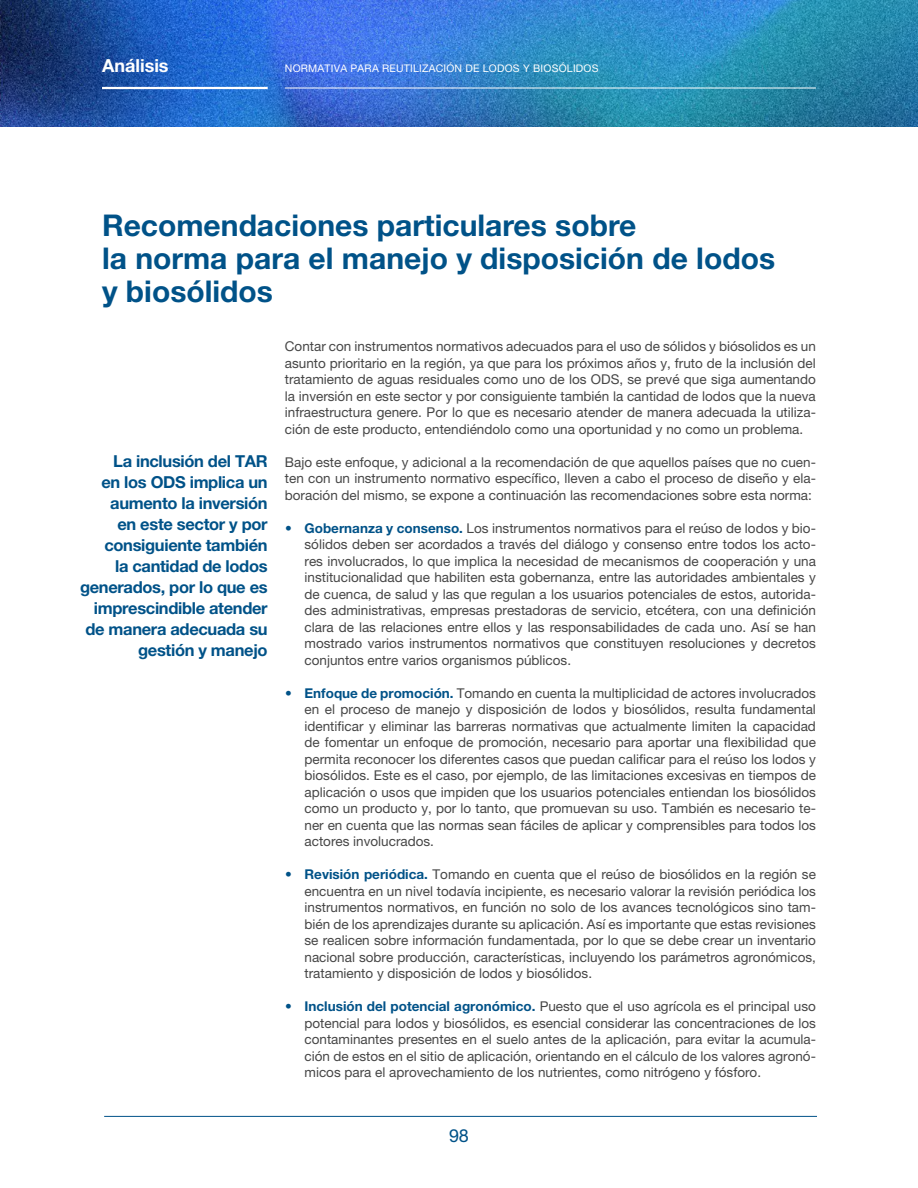
<style>
.page{position:relative;width:918px;height:1188px;background:#fff}
.page>*{position:absolute;margin:0;border:0;box-sizing:border-box;transform-origin:0 0}
.titulo{font:700 30px/33px "Helvetica Neue LT Std";color:#005288}
.t1{font:700 18px "Helvetica Neue LT Pro";color:#fff}
.t2{font:18px "Helvetica Neue LT Pro";color:#005288}
.destacado{font:700 16.5px/21px "Helvetica Neue LT Pro";letter-spacing:-.02em;color:#005288;text-align:right}
.punteo{font:13.5px/16.5px "Helvetica Neue LT Pro";color:#464646;text-align:justify}
.t3{font:10.5px "Helvetica Neue LT Pro";letter-spacing:.02em;color:#fff}
.s1{font-weight:700;color:#005288}
</style>
<div class="page">
<img style="left:0;top:0;width:918px;height:126px">
<hr style="left:285px;top:88px;width:531px;height:1px;background:#fff">
<hr style="left:102px;top:87px;width:166px;height:2px;background:#fff">
<hr style="left:104px;top:1116px;width:713px;height:1px;background:#005288">
<h2 class="t1" style="left:102px;top:55px;width:68px">Análisis</h2>
<p class="t3" style="left:285px;top:62px;width:315px">NORMATIVA PARA REUTILIZACIÓN DE LODOS Y BIOSÓLIDOS</p>
<p class="titulo" style="left:102px;top:208px;width:675px">Recomendaciones particulares sobre<br>la norma para el manejo y disposición de lodos y biosólidos</p>
<p class="punteo" style="left:285px;top:338px;width:533px">Contar con instrumentos normativos adecuados para el uso de sólidos y biósolidos es un asunto prioritario en la región, ya que para los próximos años y, fruto de la inclusión del tratamiento de aguas residuales como uno de los ODS, se prevé que siga aumentando la inversión en este sector y por consiguiente también la cantidad de lodos que la nueva infraestructura genere. Por lo que es necesario atender de manera adecuada la utiliza&shy;ción de este producto, entendiéndolo como una oportunidad y no como un problema.</p>
<p class="punteo" style="left:285px;top:453px;width:533px">Bajo este enfoque, y adicional a la recomendación de que aquellos países que no cuen&shy;ten con un instrumento normativo específico, lleven a cabo el proceso de diseño y ela&shy;boración del mismo, se expone a continuación las recomendaciones sobre esta norma:</p>
<p class="punteo" style="left:305px;top:519px;width:513px;text-indent:-20px"><span class="s1">• Gobernanza y consenso.</span> Los instrumentos normativos para el reúso de lodos y bio&shy;sólidos deben ser acordados a través del diálogo y consenso entre todos los acto&shy;res involucrados, lo que implica la necesidad de mecanismos de cooperación y una institucionalidad que habiliten esta gobernanza, entre las autoridades ambientales y de cuenca, de salud y las que regulan a los usuarios potenciales de estos, autorida&shy;des administrativas, empresas prestadoras de servicio, etcétera, con una definición clara de las relaciones entre ellos y las responsabilidades de cada uno. Así se han mostrado varios instrumentos normativos que constituyen resoluciones y decretos conjuntos entre varios organismos públicos.</p>
<p class="punteo" style="left:305px;top:684px;width:513px;text-indent:-20px"><span class="s1">• Enfoque de promoción.</span> Tomando en cuenta la multiplicidad de actores involucrados en el proceso de manejo y disposición de lodos y biosólidos, resulta fundamental identificar y eliminar las barreras normativas que actualmente limiten la capacidad de fomentar un enfoque de promoción, necesario para aportar una flexibilidad que permita reconocer los diferentes casos que puedan calificar para el reúso los lodos y biosólidos. Este es el caso, por ejemplo, de las limitaciones excesivas en tiempos de aplicación o usos que impiden que los usuarios potenciales entiendan los biosólidos como un producto y, por lo tanto, que promuevan su uso. También es necesario te&shy;ner en cuenta que las normas sean fáciles de aplicar y comprensibles para todos los actores involucrados.</p>
<p class="punteo" style="left:305px;top:866px;width:513px;text-indent:-20px"><span class="s1">• Revisión periódica.</span> Tomando en cuenta que el reúso de biosólidos en la región se encuentra en un nivel todavía incipiente, es necesario valorar la revisión periódica los instrumentos normativos, en función no solo de los avances tecnológicos sino tam&shy;bién de los aprendizajes durante su aplicación. Así es importante que estas revisiones se realicen sobre información fundamentada, por lo que se debe crear un inventario nacional sobre producción, características, incluyendo los parámetros agronómicos, tratamiento y disposición de lodos y biosólidos.</p>
<p class="punteo" style="left:305px;top:998px;width:513px;text-indent:-20px"><span class="s1">• Inclusión del potencial agronómico.</span> Puesto que el uso agrícola es el principal uso potencial para lodos y biosólidos, es esencial considerar las concentraciones de los contaminantes presentes en el suelo antes de la aplicación, para evitar la acumula&shy;ción de estos en el sitio de aplicación, orientando en el cálculo de los valores agronó&shy;micos para el aprovechamiento de los nutrientes, como nitrógeno y fósforo.</p>
<p class="destacado" style="left:80px;top:451px;width:189px">La inclusión del TAR<br>en los ODS implica un aumento la inversión<br>en este sector y por consiguiente también<br>la cantidad de lodos generados, por lo que es imprescindible atender de manera adecuada su gestión y manejo</p>
<h2 class="t2" style="left:449px;top:1125px;width:21px">98</h2>
</div>
